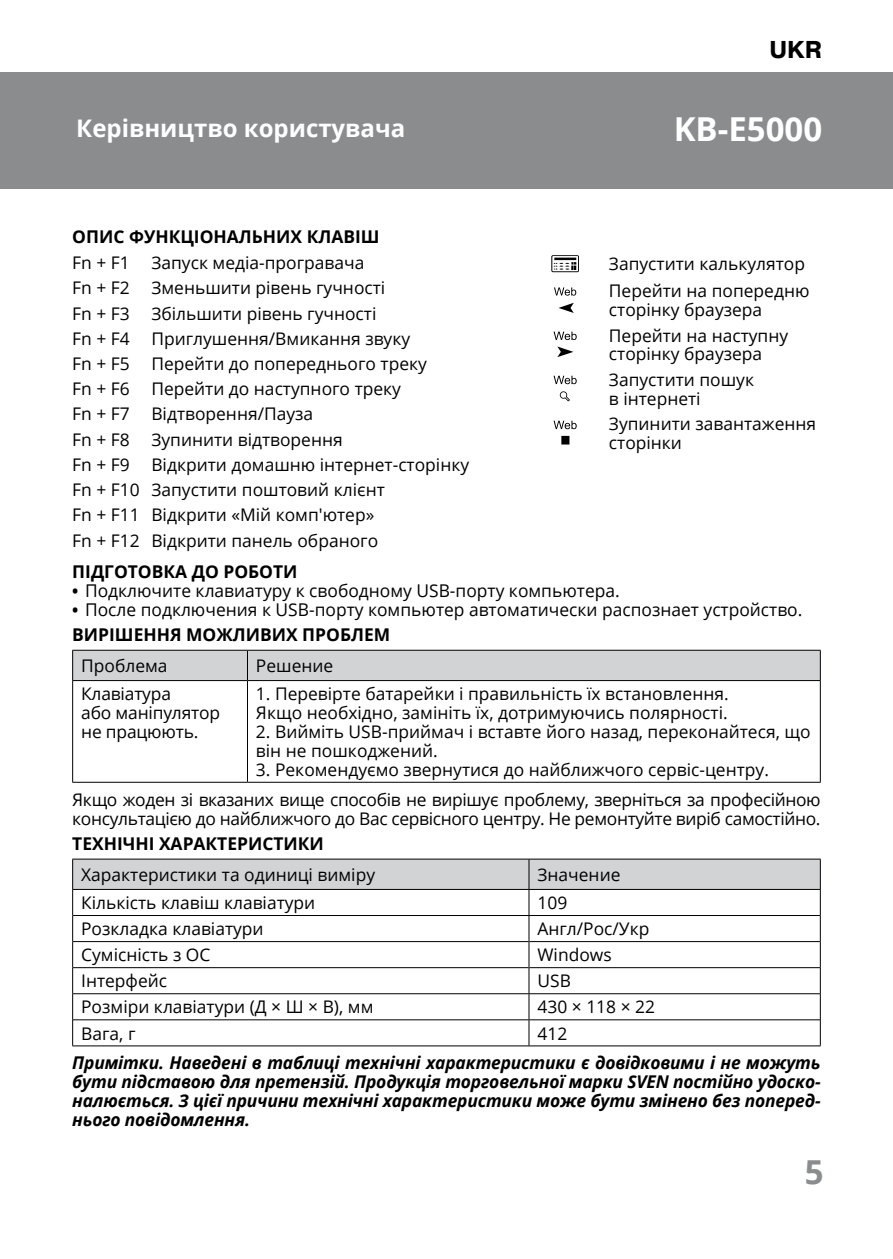
<style>
.page{position:relative;width:893px;height:1259px;background:#fff}
.page>*{position:absolute;margin:0;border:0;box-sizing:border-box;transform-origin:0 0}
.t1{font:700 33px "Open Sans";color:#fff}
.t2{font:700 33px "Open Sans";color:#8a8c8e}
.t3{font:700 24.3px "Open Sans";color:#fff}
.t4{font:700 24.3px "Pragmatica";color:#000}
.t5{font:italic 700 17.7px/18.9px "Open Sans";letter-spacing:-.01em;color:#000;text-align:justify}
.t6{font:17.7px/25.5px "Open Sans";color:#000}
.t7{font:700 17.7px "Open Sans";color:#000}
.t8{font:17.4px/25.2px "Open Sans";color:#000}
.t9{font:17.4px/30px "Open Sans";letter-spacing:-.02em;color:#000}
.s1{font-weight:700;font-size:16.8px}
.s2{font-weight:700}
</style>
<div class="page">
<div style="left:0;top:72px;width:893px;height:117px;background:#8a8c8e"></div>
<div style="left:73px;top:651px;width:747px;height:29px;background:#d1d3d4"></div>
<svg style="left:73px;top:681px;width:747px;height:101px"></svg>
<hr style="left:247px;top:650px;width:574px;height:1px;background:#000">
<hr style="left:820px;top:650px;width:1px;height:30px;background:#000">
<hr style="left:247px;top:680px;width:574px;height:1px;background:#000">
<hr style="left:72px;top:681px;width:1px;height:101px;background:#000">
<hr style="left:247px;top:681px;width:1px;height:101px;background:#000">
<hr style="left:820px;top:681px;width:1px;height:101px;background:#000">
<hr style="left:72px;top:782px;width:175px;height:1px;background:#000">
<hr style="left:247px;top:782px;width:574px;height:1px;background:#000">
<hr style="left:72px;top:650px;width:175px;height:1px;background:#000">
<hr style="left:72px;top:650px;width:1px;height:30px;background:#000">
<hr style="left:247px;top:650px;width:1px;height:30px;background:#000">
<hr style="left:72px;top:680px;width:175px;height:1px;background:#000">
<hr style="left:72px;top:858px;width:457px;height:1px;background:#000">
<hr style="left:529px;top:858px;width:292px;height:1px;background:#000">
<hr style="left:72px;top:1045px;width:457px;height:1px;background:#000">
<svg style="left:72px;top:859px;width:749px;height:186px"></svg>
<hr style="left:529px;top:1045px;width:292px;height:1px;background:#000">
<hr style="left:529px;top:993px;width:291px;height:1px;background:#000">
<hr style="left:529px;top:1019px;width:291px;height:1px;background:#000">
<hr style="left:529px;top:915px;width:291px;height:1px;background:#000">
<svg style="left:551px;top:255px;width:28px;height:17px"></svg>
<svg style="left:558px;top:303px;width:16px;height:10px"></svg>
<svg style="left:554px;top:287px;width:22px;height:9px"></svg>
<svg style="left:557px;top:346px;width:16px;height:11px"></svg>
<svg style="left:554px;top:332px;width:23px;height:8px"></svg>
<svg style="left:560px;top:391px;width:10px;height:10px"></svg>
<svg style="left:554px;top:376px;width:23px;height:8px"></svg>
<div style="left:561px;top:436px;width:8px;height:8px;background:#000"></div>
<svg style="left:554px;top:421px;width:23px;height:8px"></svg>
<h2 class="t4" style="left:769px;top:34px;width:54px">UKR</h2>
<h2 class="t3" style="left:76px;top:111px;width:331px">Керівництво користувача</h2>
<h1 class="t1" style="left:674px;top:105px;width:150px">KB-E5000</h1>
<p class="t7" style="left:72px;top:224px;width:309px">ОПИС ФУНКЦІОНАЛЬНИХ КЛАВІШ</p>
<p class="t8" style="left:72px;top:250px;width:398px">Fn + F1 Запуск медiа-програвача<br>Fn + F2 Зменьшити рiвень гучностi<br>Fn + F3 Збiльшити рiвень гучностi<br>Fn + F4 Приглушення/Вмикання звуку<br>Fn + F5 Перейти до попереднього треку<br>Fn + F6 Перейти до наступного треку<br>Fn + F7 Вiдтворення/Пауза<br>Fn + F8 Зупинити відтворення<br>Fn + F9 Вiдкрити домашню iнтернет-сторiнку Fn + F10 Запустити поштовий клієнт<br>Fn + F11 Вiдкрити «Мiй комп'ютер»<br>Fn + F12 Відкрити панель обраного</p>
<p class="t7" style="left:72px;top:559px;width:227px">ПІДГОТОВКА ДО РОБОТИ</p>
<p class="t6" style="left:72px;top:577px;width:549px"><span class="s1">•</span> Подключите клавиатуру к свободному USB-порту компьютера.</p>
<p class="t6" style="left:72px;top:596px;width:732px"><span class="s1">•</span> После подключения к USB-порту компьютер автоматически распознает устройство.<br><span class="s2">ВИРІШЕННЯ МОЖЛИВИХ ПРОБЛЕМ</span></p>
<p class="t8" style="left:81px;top:652px;width:88px">Проблема</p>
<p class="t8" style="left:256px;top:652px;width:79px">Решение</p>
<p class="t8" style="left:81px;top:684px;width:141px;line-height:18.9px">Клавіатура<br>або маніпулятор не працюють.</p>
<p class="t8" style="left:256px;top:684px;width:474px;line-height:18.9px">1. Перевірте батарейки і правильність їх встановлення.<br>Якщо необхідно, замініть їх, дотримуючись полярності.</p>
<p class="t8" style="left:609px;top:250px;width:202px;line-height:27px">Запустити калькулятор<br>Перейти на попередню</p>
<p class="t8" style="left:609px;top:297px;width:181px">сторінку браузера<br>Перейти на наступну</p>
<p class="t8" style="left:609px;top:341px;width:155px">сторінку браузера<br>Запустити пошук</p>
<p class="t8" style="left:609px;top:385px;width:209px">в інтернеті<br>Зупинити завантаження</p>
<p class="t8" style="left:609px;top:429px;width:75px">сторінки</p>
<p class="t8" style="left:256px;top:722px;width:556px;line-height:18.9px">2. Вийміть USB-приймач і вставте його назад, переконайтеся, що він не пошкоджений.</p>
<p class="t9" style="left:72px;top:754px;width:750px;text-indent:184px">3. Рекомендуємо звернутися до найближчого сервіс-центру.<br>Якщо жоден зі вказаних вище способів не вирішує проблему, зверніться за професійною</p>
<p class="t9" style="left:72px;top:803px;width:750px">консультацією до найближчого до Вас сервісного центру. Не ремонтуйте виріб самостійно.</p>
<p class="t7" style="left:72px;top:831px;width:253px">ТЕХНІЧНІ ХАРАКТЕРИСТИКИ</p>
<p class="t8" style="left:81px;top:861px;width:295px">Характеристики та одиниці виміру</p>
<p class="t8" style="left:537px;top:861px;width:84px">Значение</p>
<p class="t8" style="left:81px;top:889px;width:236px">Кількість клавіш клавіатури</p>
<p class="t8" style="left:537px;top:889px;width:31px">109</p>
<p class="t8" style="left:81px;top:916px;width:184px">Розкладка клавіатури</p>
<p class="t8" style="left:537px;top:916px;width:113px">Англ/Рос/Укр</p>
<p class="t8" style="left:81px;top:942px;width:131px">Сумісність з ОС</p>
<p class="t8" style="left:537px;top:942px;width:76px">Windows</p>
<p class="t8" style="left:81px;top:968px;width:87px">Інтерфейс</p>
<p class="t8" style="left:537px;top:968px;width:35px">USB</p>
<p class="t8" style="left:81px;top:994px;width:294px">Розміри клавіатури (Д × Ш × В), мм</p>
<p class="t8" style="left:537px;top:994px;width:119px">430 × 118 × 22</p>
<p class="t8" style="left:81px;top:1020px;width:56px">Вага, г</p>
<p class="t8" style="left:537px;top:1020px;width:31px">412</p>
<p class="t5" style="left:72px;top:1053px;width:750px">Примітки. Наведені в таблиці технічні характеристики є довідковими і не можуть бути підставою для претензій. Продукція торговельної марки SVEN постійно удоско&shy;налюється. З цієї причини технічні характеристики може бути змінено без поперед&shy;нього повідомлення.</p>
<h1 class="t2" style="left:805px;top:1148px;width:20px">5</h1>
</div>
